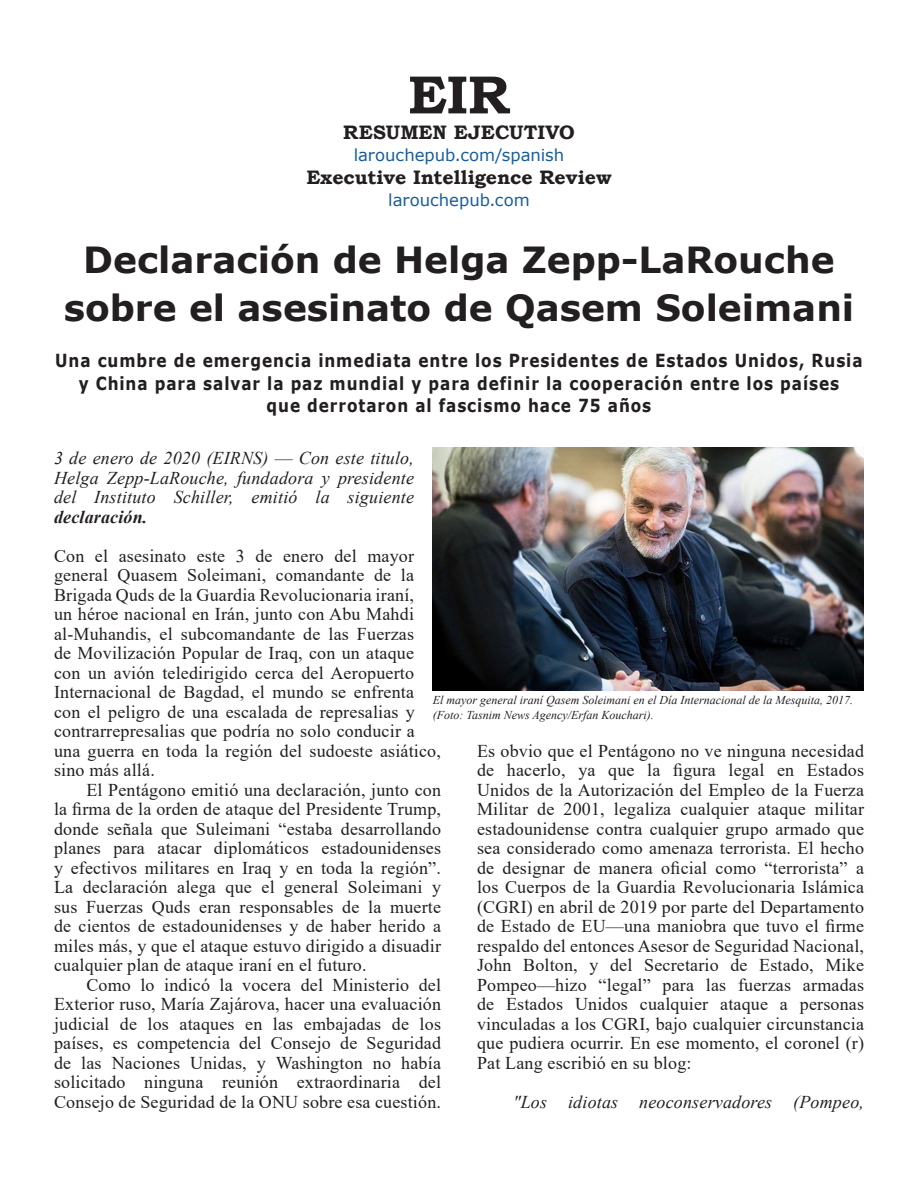
<style>
.page{position:relative;width:918px;height:1188px;background:#fff}
.page>*{position:absolute;margin:0;border:0;box-sizing:border-box;transform-origin:0 0}
.Part_Title{font:700 54px "Bookman Old Style";color:#231f20}
.t1{font:700 36px/48px "Verdana";color:#231f20;text-align:center}
.Part_Title-2{font:700 19.5px "Bookman Old Style";color:#231f20}
.TEXT{font:18px/19.5px "Times New Roman";letter-spacing:.01em;color:#231f20;text-align:justify}
.t2{font:700 18px/22.5px "Verdana";letter-spacing:.06em;color:#231f20;text-align:center;scale:.85 1}
.TEXT-2{font:italic 18px/19.5px "Times New Roman";letter-spacing:.01em;color:#231f20;text-align:justify}
.Part_Title-3{font:16.5px "Verdana";color:#175d9e}
.t3{font:italic 12px/15px "Times New Roman";color:#231f20}
.s1{font-style:normal}
.s2{font-weight:700}
</style>
<div class="page">
<img style="left:432px;top:447px;width:432px;height:243px">
<p class="Part_Title" style="left:408px;top:56px;width:104px">EIR</p>
<p class="Part_Title-2" style="left:343px;top:118px;width:233px">RESUMEN EJECUTIVO</p>
<p class="Part_Title-3" style="left:354px;top:144px;width:212px">larouchepub.com/spanish</p>
<p class="Part_Title-2" style="left:306px;top:163px;width:307px">Executive Intelligence Review</p>
<p class="Part_Title-3" style="left:388px;top:189px;width:143px">larouchepub.com</p>
<p class="t1" style="left:64px;top:235px;width:792px">Declaración de Helga Zepp-LaRouche sobre el asesinato de Qasem Soleimani</p>
<p class="t2" style="left:55px;top:349px;width:951px">Una cumbre de emergencia inmediata entre los Presidentes de Estados Unidos, Rusia y China para salvar la paz mundial y para definir la cooperación entre los países<br>que derrotaron al fascismo hace 75 años</p>
<p class="TEXT-2" style="left:54px;top:448px;width:362px">3 de enero de 2020 (EIRNS) <span class="s1">—</span> Con este titulo, Helga Zepp-LaRouche, fundadora y presidente del Instituto Schiller, emitió la siguiente <span class="s2">declaración.</span></p>
<p class="TEXT" style="left:54px;top:545px;width:389px;text-align:left">Con el asesinato este 3 de enero del mayor general Quasem Soleimani, comandante de la Brigada Quds de la Guardia Revolucionaria iraní,<br>un héroe nacional en Irán, junto con Abu Mahdi al-Muhandis, el subcomandante de las Fuerzas<br>de Movilización Popular de Iraq, con un ataque con un avión teledirigido cerca del Aeropuerto Internacional de Bagdad, el mundo se enfrenta con el peligro de una escalada de represalias y contrarrepresalias que podría no solo conducir a una guerra en toda la región del sudoeste asiático, sino más allá.</p>
<p class="TEXT" style="left:54px;top:779px;width:389px;text-indent:32px">El Pentágono emitió una declaración, junto con la firma de la orden de ataque del Presidente Trump, donde señala que Suleimani “estaba desarrollando planes para atacar diplomáticos estadounidenses y efectivos militares en Iraq y en toda la región”.<br>La declaración alega que el general Soleimani y sus Fuerzas Quds eran responsables de la muerte de cientos de estadounidenses y de haber herido a miles más, y que el ataque estuvo dirigido a disuadir cualquier plan de ataque iraní en el futuro.</p>
<p class="TEXT" style="left:54px;top:974px;width:389px;text-indent:32px">Como lo indicó la vocera del Ministerio del Exterior ruso, María Zajárova, hacer una evaluación judicial de los ataques en las embajadas de los países, es competencia del Consejo de Seguridad de las Naciones Unidas, y Washington no había solicitado ninguna reunión extraordinaria del Consejo de Seguridad de la ONU sobre esa cuestión.</p>
<p class="t3" style="left:433px;top:693px;width:422px">El mayor general iraní Qasem Soleimani en el Día Internacional de la Mesquita, 2017. (Foto: Tasnim News Agency/Erfan Kouchari).</p>
<p class="TEXT" style="left:477px;top:740px;width:389px">Es obvio que el Pentágono no ve ninguna necesidad de hacerlo, ya que la figura legal en Estados Unidos de la Autorización del Empleo de la Fuerza Militar de 2001, legaliza cualquier ataque militar estadounidense contra cualquier grupo armado que sea considerado como amenaza terrorista. El hecho de designar de manera oficial como “terrorista” a los Cuerpos de la Guardia Revolucionaria Islámica (CGRI) en abril de 2019 por parte del Departamento de Estado de EU—una maniobra que tuvo el firme respaldo del entonces Asesor de Seguridad Nacional, John Bolton, y del Secretario de Estado, Mike Pompeo—hizo “legal” para las fuerzas armadas de Estados Unidos cualquier ataque a personas vinculadas a los CGRI, bajo cualquier circunstancia que pudiera ocurrir. En ese momento, el coronel (r)<br>Pat Lang escribió en su blog:</p>
<p class="TEXT-2" style="left:513px;top:1091px;width:353px">"Los idiotas neoconservadores (Pompeo,</p>
</div>
